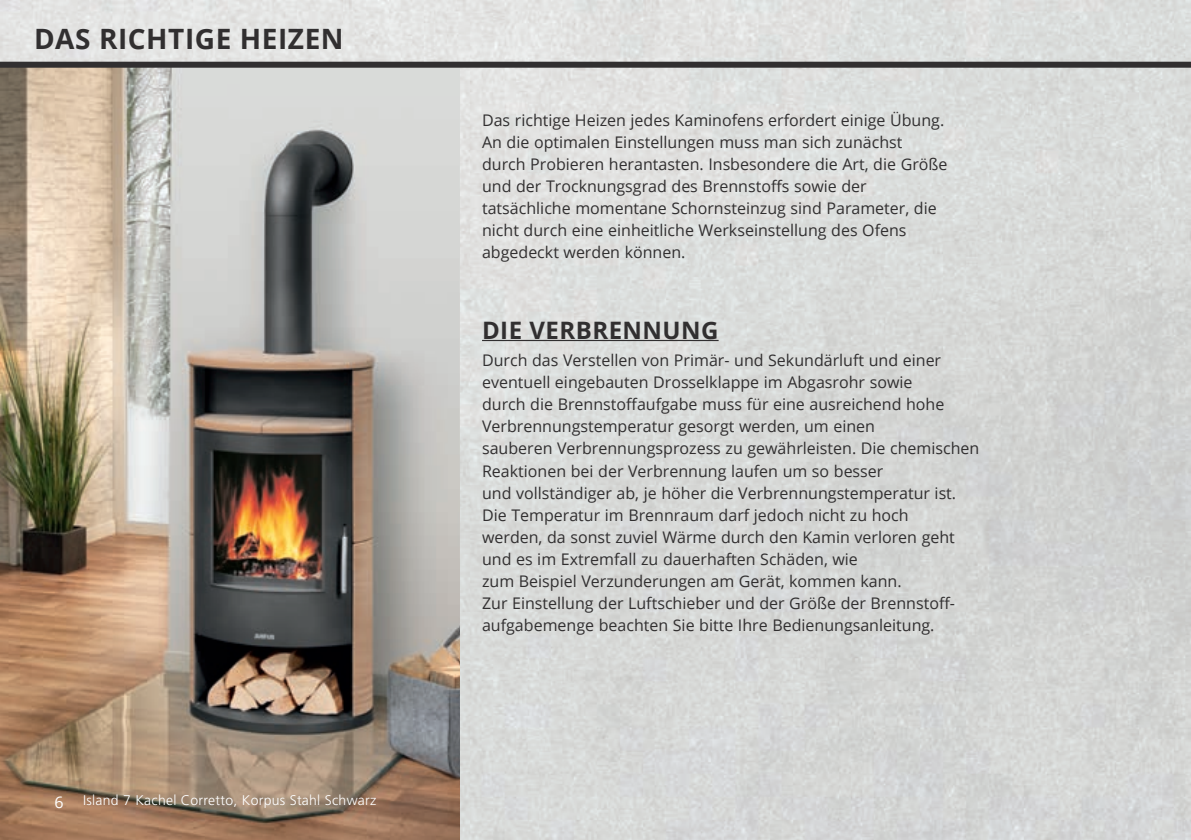
<style>
.page{position:relative;width:1191px;height:840px;background:#fff}
.page>*{position:absolute;margin:0;border:0;box-sizing:border-box;transform-origin:0 0}
.t1{font:700 28px "Open Sans";letter-spacing:.02em;color:#312f30}
.t2{font:700 24px "Open Sans";letter-spacing:.02em;color:#312f30}
.t3{font:16px/22px "Open Sans";color:#312f30}
.t4{font:300 14px "Frutiger LT Std";letter-spacing:.02em;color:#fff}
.s1{font-family:"Open Sans";font-weight:400;font-size:16px}
</style>
<div class="page">
<img style="left:0;top:0;width:1191px;height:839px">
<hr style="left:482px;top:340px;width:236px;height:1px;background:#312f30">
<img style="left:0;top:68px;width:459px;height:771px">
<div style="left:0;top:62px;width:1191px;height:6px;background:#312f30"></div>
<h1 class="t1" style="left:34px;top:19px;width:311px">DAS RICHTIGE HEIZEN</h1>
<p class="t4" style="left:54px;top:791px;width:323px"><span class="s1">6</span> Island 7 Kachel Corretto, Korpus Stahl Schwarz</p>
<p class="t3" style="left:482px;top:108px;width:467px">Das richtige Heizen jedes Kaminofens erfordert einige Übung.<br>An die optimalen Einstellungen muss man sich zunächst durch Probieren herantasten. Insbesondere die Art, die Größe und der Trocknungsgrad des Brennstoffs sowie der tatsächliche momentane Schornsteinzug sind Parameter, die nicht durch eine einheitliche Werkseinstellung des Ofens abgedeckt werden können.</p>
<h2 class="t2" style="left:482px;top:313px;width:238px">DIE VERBRENNUNG</h2>
<p class="t3" style="left:482px;top:349px;width:499px">Durch das Verstellen von Primär- und Sekundärluft und einer eventuell eingebauten Drosselklappe im Abgasrohr sowie<br>durch die Brennstoffaufgabe muss für eine ausreichend hohe Verbrennungstemperatur gesorgt werden, um einen<br>sauberen Verbrennungsprozess zu gewährleisten. Die chemischen Reaktionen bei der Verbrennung laufen um so besser<br>und vollständiger ab, je höher die Verbrennungstemperatur ist.<br>Die Temperatur im Brennraum darf jedoch nicht zu hoch<br>werden, da sonst zuviel Wärme durch den Kamin verloren geht und es im Extremfall zu dauerhaften Schäden, wie<br>zum Beispiel Verzunderungen am Gerät, kommen kann.<br>Zur Einstellung der Luftschieber und der Größe der Brennstoff&shy;aufgabemenge beachten Sie bitte Ihre Bedienungsanleitung.</p>
</div>
